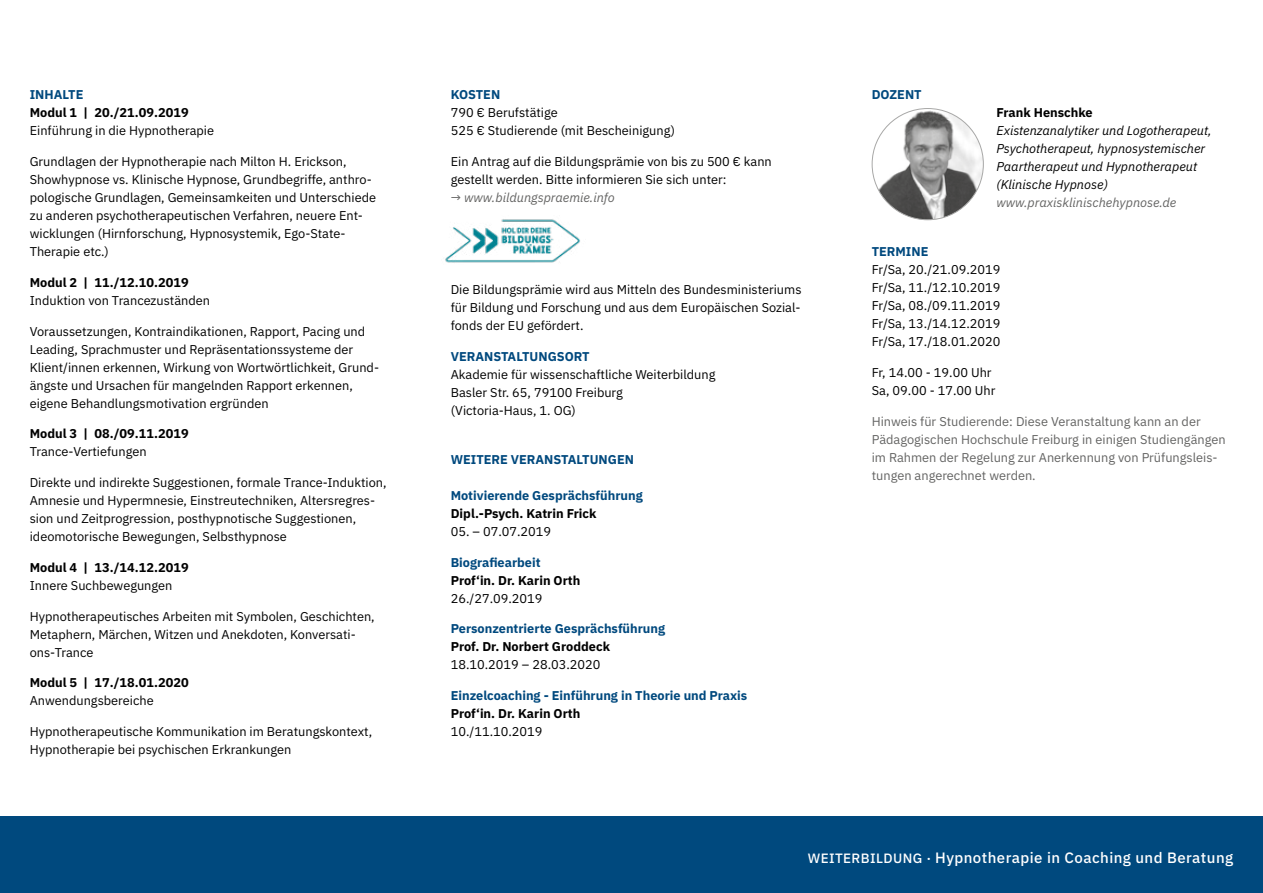
<style>
.page{position:relative;width:1263px;height:893px;background:#fff}
.page>*{position:absolute;margin:0;border:0;box-sizing:border-box;transform-origin:0 0}
.t1{font:500 15px "IBM Plex Sans";letter-spacing:.03em;color:#fff}
.t2{font:12.75px/18px "IBM Plex Sans";color:#000}
.t3{font:700 12.75px "IBM Plex Sans";color:#000}
.t4{font:700 12.75px "IBM Plex Sans";color:#00497e}
.t5{font:12.75px/18px "IBM Plex Sans";color:#636362}
.t6{font:italic 12.75px/18px "IBM Plex Sans";color:#000}
.t7{font:italic 12.75px "IBM Plex Sans";color:#636362}
.s1{font-size:13.5px}
</style>
<div class="page">
<div style="left:0;top:816px;width:1263px;height:77px;background:#00497e"></div>
<img style="left:445px;top:219px;width:135px;height:44px">
<img style="left:872px;top:109px;width:111px;height:111px;border-radius:56px">
<p class="t4" style="left:30px;top:85px;width:55px">INHALTE</p>
<p class="t3" style="left:30px;top:103px;width:160px">Modul 1 | 20./21.09.2019</p>
<p class="t2" style="left:30px;top:121px;width:186px">Einführung in die Hypnotherapie</p>
<p class="t2" style="left:30px;top:151px;width:348px">Grundlagen der Hypnotherapie nach Milton H. Erickson, Showhypnose vs. Klinische Hypnose, Grundbegriffe, anthro&shy;pologische Grundlagen, Gemeinsamkeiten und Unterschiede zu anderen psychotherapeutischen Verfahren, neuere Ent&shy;wicklungen (Hirnforschung, Hypnosystemik, Ego-State-Therapie etc.)</p>
<p class="t3" style="left:30px;top:272px;width:160px">Modul 2 | 11./12.10.2019</p>
<p class="t2" style="left:30px;top:290px;width:182px">Induktion von Trancezuständen</p>
<p class="t2" style="left:30px;top:321px;width:351px">Voraussetzungen, Kontraindikationen, Rapport, Pacing und Leading, Sprachmuster und Repräsentationssysteme der Klient/innen erkennen, Wirkung von Wortwörtlichkeit, Grund&shy;ängste und Ursachen für mangelnden Rapport erkennen, eigene Behandlungsmotivation ergründen</p>
<p class="t3" style="left:30px;top:424px;width:160px">Modul 3 | 08./09.11.2019</p>
<p class="t2" style="left:30px;top:442px;width:118px">Trance-Vertiefungen</p>
<p class="t2" style="left:30px;top:472px;width:358px">Direkte und indirekte Suggestionen, formale Trance-Induktion, Amnesie und Hypermnesie, Einstreutechniken, Altersregres&shy;sion und Zeitprogression, posthypnotische Suggestionen, ideomotorische Bewegungen, Selbsthypnose</p>
<p class="t3" style="left:30px;top:557px;width:160px">Modul 4 | 13./14.12.2019</p>
<p class="t2" style="left:30px;top:575px;width:144px">Innere Suchbewegungen</p>
<p class="t2" style="left:30px;top:606px;width:346px">Hypnotherapeutisches Arbeiten mit Symbolen, Geschichten,<br>Metaphern, Märchen, Witzen und Anekdoten, Konversati&shy;ons-Trance</p>
<p class="t3" style="left:30px;top:673px;width:160px">Modul 5 | 17./18.01.2020</p>
<p class="t2" style="left:30px;top:691px;width:125px">Anwendungsbereiche</p>
<p class="t2" style="left:30px;top:722px;width:344px">Hypnotherapeutische Kommunikation im Beratungskontext,<br>Hypnotherapie bei psychischen Erkrankungen</p>
<p class="t4" style="left:451px;top:85px;width:51px">KOSTEN</p>
<p class="t2" style="left:451px;top:103px;width:226px">790 € Berufstätige<br>525 € Studierende (mit Bescheinigung)</p>
<p class="t2" style="left:451px;top:151px;width:323px">Ein Antrag auf die Bildungsprämie von bis zu 500 € kann gestellt werden. Bitte informieren Sie sich unter:</p>
<p class="t7" style="left:451px;top:188px;width:166px">→ www.bildungspraemie.info</p>
<p class="t2" style="left:451px;top:280px;width:352px;text-align:justify">Die Bildungsprämie wird aus Mitteln des Bundesministeriums für Bildung und Forschung und aus dem Europäischen Sozial&shy;fonds der EU gefördert.</p>
<p class="t4" style="left:451px;top:346px;width:140px">VERANSTALTUNGSORT</p>
<p class="t2" style="left:451px;top:365px;width:266px">Akademie für wissenschaftliche Weiterbildung<br>Basler Str. 65, 79100 Freiburg<br>(Victoria-Haus, 1. OG)</p>
<p class="t4" style="left:451px;top:449px;width:185px">WEITERE VERANSTALTUNGEN</p>
<p class="t4" style="left:451px;top:485px;width:194px">Motivierende Gesprächsführung</p>
<p class="t3" style="left:451px;top:503px;width:147px">Dipl.-Psych. Katrin Frick</p>
<p class="t2" style="left:451px;top:521px;width:102px">05. – 07.07.2019</p>
<p class="t4" style="left:451px;top:552px;width:91px">Biografiearbeit</p>
<p class="t3" style="left:451px;top:570px;width:131px">Prof‘in. Dr. Karin Orth</p>
<p class="t2" style="left:451px;top:588px;width:93px">26./27.09.2019</p>
<p class="t4" style="left:451px;top:619px;width:216px">Personzentrierte Gesprächsführung</p>
<p class="t3" style="left:451px;top:637px;width:161px">Prof. Dr. Norbert Groddeck</p>
<p class="t2" style="left:451px;top:655px;width:151px">18.10.2019 – 28.03.2020</p>
<p class="t4" style="left:451px;top:685px;width:298px">Einzelcoaching - Einführung in Theorie und Praxis</p>
<p class="t3" style="left:451px;top:703px;width:131px">Prof‘in. Dr. Karin Orth</p>
<p class="t2" style="left:451px;top:722px;width:93px">10./11.10.2019</p>
<p class="t4" style="left:872px;top:85px;width:51px">DOZENT</p>
<p class="t3" style="left:996px;top:103px;width:98px">Frank Henschke</p>
<p class="t6" style="left:996px;top:121px;width:217px">Existenzanalytiker und Logotherapeut, Psychotherapeut, hypnosystemischer Paartherapeut und Hypnotherapeut (Klinische Hypnose)</p>
<p class="t7" style="left:996px;top:193px;width:181px">www.praxisklinischehypnose.de</p>
<p class="t4" style="left:872px;top:241px;width:58px">TERMINE</p>
<p class="t2" style="left:872px;top:259px;width:130px;text-align:justify">Fr/Sa, 20./21.09.2019<br>Fr/Sa, 11./12.10.2019<br>Fr/Sa, 08./09.11.2019<br>Fr/Sa, 13./14.12.2019<br>Fr/Sa, 17./18.01.2020</p>
<p class="t2" style="left:872px;top:362px;width:125px">Fr, 14.00 - 19.00 Uhr<br>Sa, 09.00 - 17.00 Uhr</p>
<p class="t5" style="left:872px;top:411px;width:355px">Hinweis für Studierende: Diese Veranstaltung kann an der Pädagogischen Hochschule Freiburg in einigen Studiengängen im Rahmen der Regelung zur Anerkennung von Prüfungsleis&shy;tungen angerechnet werden.</p>
<p class="t1" style="left:808px;top:846px;width:427px"><span class="s1">WEITERBILDUNG ·</span> Hypnotherapie in Coaching und Beratung</p>
</div>
